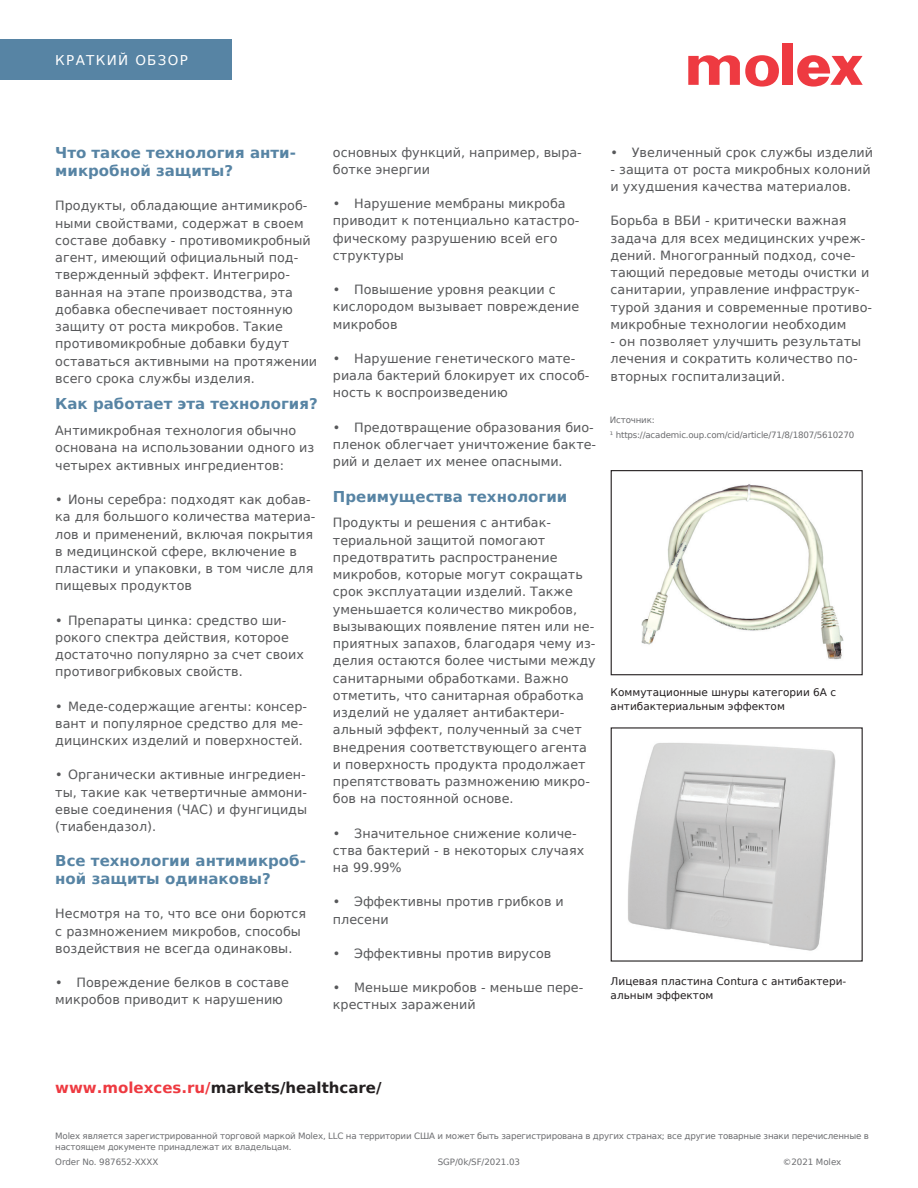
<style>
.page{position:relative;width:918px;height:1188px;background:#fff}
.page>*{position:absolute;margin:0;border:0;box-sizing:border-box;transform-origin:0 0}
.Body_Text_80_Black{font:700 15px/18px "DejaVu Sans";color:#5784a4}
.Body_Subheader__Gray{font:700 15px "DejaVu Sans";color:#5784a4}
.Weblink__red_black{font:700 15px "Bitstream Vera Sans";color:#231f20}
.Literature_Tab{font:13.5px "DejaVu Sans";letter-spacing:.1em;color:#fff}
.Body_Text_80_Black-2{font:12.75px/17.2px "DejaVu Sans";color:#57585a}
.Captions{font:10.5px/13.5px "DejaVu Sans";color:#231f20}
.A4_Footer{font:8.7px/10.5px "DejaVu Sans";letter-spacing:-.02em;color:#6c6d70}
.A4_Footer-2{font:8.7px/15px "Bitstream Vera Sans";letter-spacing:-.02em;color:#6c6d70}
.s1{font-family:"DejaVu Sans"}
.s2{color:#ee3a41}
</style>
<div class="page">
<div style="left:0;top:39px;width:231px;height:41px;background:#5784a4"></div>
<div style="left:782px;top:43px;width:11px;height:42px;background:#ee3a41"></div>
<svg style="left:688px;top:55px;width:91px;height:32px"></svg>
<svg style="left:797px;top:55px;width:66px;height:32px"></svg>
<img style="left:641px;top:484px;width:203px;height:176px">
<div style="left:611px;top:470px;width:252px;height:205px;border:1px solid #231f20"></div>
<img style="left:628px;top:743px;width:208px;height:208px">
<p class="Literature_Tab" style="left:55px;top:48px;width:134px">КРАТКИЙ ОБЗОР</p>
<p class="Body_Text_80_Black" style="left:55px;top:144px;width:242px">Что такое технология анти&shy;микробной защиты?</p>
<p class="Body_Text_80_Black-2" style="left:55px;top:197px;width:263px">Продукты, обладающие антимикроб&shy;ными свойствами, содержат в своем составе добавку - противомикробный агент, имеющий официальный под&shy;твержденный эффект. Интегриро&shy;ванная на этапе производства, эта добавка обеспечивает постоянную защиту от роста микробов. Такие противомикробные добавки будут оставаться активными на протяжении всего срока службы изделия.</p>
<p class="Body_Subheader__Gray" style="left:55px;top:392px;width:264px">Как работает эта технология?</p>
<p class="Body_Text_80_Black-2" style="left:55px;top:422px;width:261px">Антимикробная технология обычно основана на использовании одного из четырех активных ингредиентов:</p>
<p class="Body_Text_80_Black-2" style="left:55px;top:490px;width:262px">• Ионы серебра: подходят как добав&shy;ка для большого количества материа&shy;лов и применений, включая покрытия в медицинской сфере, включение в пластики и упаковки, в том числе для пищевых продуктов</p>
<p class="Body_Text_80_Black-2" style="left:55px;top:611px;width:250px">• Препараты цинка: средство ши&shy;рокого спектра действия, которое достаточно популярно за счет своих противогрибковых свойств.</p>
<p class="Body_Text_80_Black-2" style="left:55px;top:697px;width:253px">• Меде-содержащие агенты: консер&shy;вант и популярное средство для ме&shy;дицинских изделий и поверхностей.</p>
<p class="Body_Text_80_Black-2" style="left:55px;top:766px;width:253px;text-align:justify">• Органически активные ингредиен&shy;ты, такие как четвертичные аммони&shy;евые соединения (ЧАС) и фунгициды (тиабендазол).</p>
<p class="Body_Text_80_Black" style="left:55px;top:851px;width:252px">Все технологии антимикроб&shy;ной защиты одинаковы?</p>
<p class="Body_Text_80_Black-2" style="left:55px;top:905px;width:253px">Несмотря на то, что все они борются с размножением микробов, способы воздействия не всегда одинаковы.</p>
<p class="Body_Text_80_Black-2" style="left:55px;top:974px;width:235px">• Повреждение белков в составе микробов приводит к нарушению</p>
<p class="Body_Text_80_Black-2" style="left:333px;top:143px;width:250px">основных функций, например, выра&shy;ботке энергии</p>
<p class="Body_Text_80_Black-2" style="left:333px;top:195px;width:248px">• Нарушение мембраны микроба приводит к потенциально катастро&shy;фическому разрушению всей его структуры</p>
<p class="Body_Text_80_Black-2" style="left:333px;top:281px;width:248px">• Повышение уровня реакции с кислородом вызывает повреждение микробов</p>
<p class="Body_Text_80_Black-2" style="left:333px;top:349px;width:258px">• Нарушение генетического мате&shy;риала бактерий блокирует их способ&shy;ность к воспроизведению</p>
<p class="Body_Text_80_Black-2" style="left:333px;top:418px;width:265px">• Предотвращение образования био&shy;пленок облегчает уничтожение бакте&shy;рий и делает их менее опасными.</p>
<p class="Body_Subheader__Gray" style="left:333px;top:484px;width:236px">Преимущества технологии</p>
<p class="Body_Text_80_Black-2" style="left:333px;top:514px;width:264px">Продукты и решения с антибак&shy;териальной защитой помогают предотвратить распространение микробов, которые могут сокращать срок эксплуатации изделий. Также уменьшается количество микробов, вызывающих появление пятен или не&shy;приятных запахов, благодаря чему из&shy;делия остаются более чистыми между санитарными обработками. Важно отметить, что санитарная обработка изделий не удаляет антибактери&shy;альный эффект, полученный за счет внедрения соответствующего агента и поверхность продукта продолжает препятствовать размножению микро&shy;бов на постоянной основе.</p>
<p class="Body_Text_80_Black-2" style="left:333px;top:824px;width:253px">• Значительное снижение количе&shy;ства бактерий - в некоторых случаях на 99.99%</p>
<p class="Body_Text_80_Black-2" style="left:333px;top:893px;width:232px">• Эффективны против грибков и плесени</p>
<p class="Body_Text_80_Black-2" style="left:333px;top:944px;width:220px">• Эффективны против вирусов</p>
<p class="Body_Text_80_Black-2" style="left:333px;top:979px;width:252px">• Меньше микробов - меньше пере&shy;крестных заражений</p>
<p class="Body_Text_80_Black-2" style="left:611px;top:143px;width:264px">• Увеличенный срок службы изделий</p>
<p class="Body_Text_80_Black-2" style="left:611px;top:160px;width:262px">- защита от роста микробных колоний и ухудшения качества материалов.</p>
<p class="Body_Text_80_Black-2" style="left:611px;top:212px;width:263px">Борьба в ВБИ - критически важная задача для всех медицинских учреж&shy;дений. Многогранный подход, соче&shy;тающий передовые методы очистки и санитарии, управление инфраструк&shy;турой здания и современные противо&shy;микробные технологии необходим</p>
<p class="Body_Text_80_Black-2" style="left:611px;top:333px;width:252px">- он позволяет улучшить результаты лечения и сократить количество по&shy;вторных госпитализаций.</p>
<p class="A4_Footer-2" style="left:610px;top:413px;width:246px"><span class="s1">Источник:<br></span>¹ https://academic.oup.com/cid/article/71/8/1807/5610270</p>
<p class="Captions" style="left:611px;top:685px;width:227px">Коммутационные шнуры категории 6A с антибактериальным эффектом</p>
<p class="Captions" style="left:611px;top:974px;width:237px">Лицевая пластина Contura с антибактери&shy;альным эффектом</p>
<p class="Weblink__red_black" style="left:55px;top:1079px;width:328px"><span class="s2">www.molexces.ru/</span>markets/healthcare/</p>
<p class="A4_Footer" style="left:55px;top:1131px;width:815px">Molex является зарегистрированной торговой маркой Molex, LLC на территории США и может быть зарегистрирована в других странах; все другие товарные знаки перечисленные в настоящем документе принадлежат их владельцам.</p>
<p class="A4_Footer-2" style="left:55px;top:1154px;width:105px">Order No. 987652-XXXX</p>
<p class="A4_Footer-2" style="left:438px;top:1154px;width:84px">SGP/0k/SF/2021.03</p>
<p class="A4_Footer-2" style="left:783px;top:1154px;width:60px">©2021 Molex</p>
</div>
